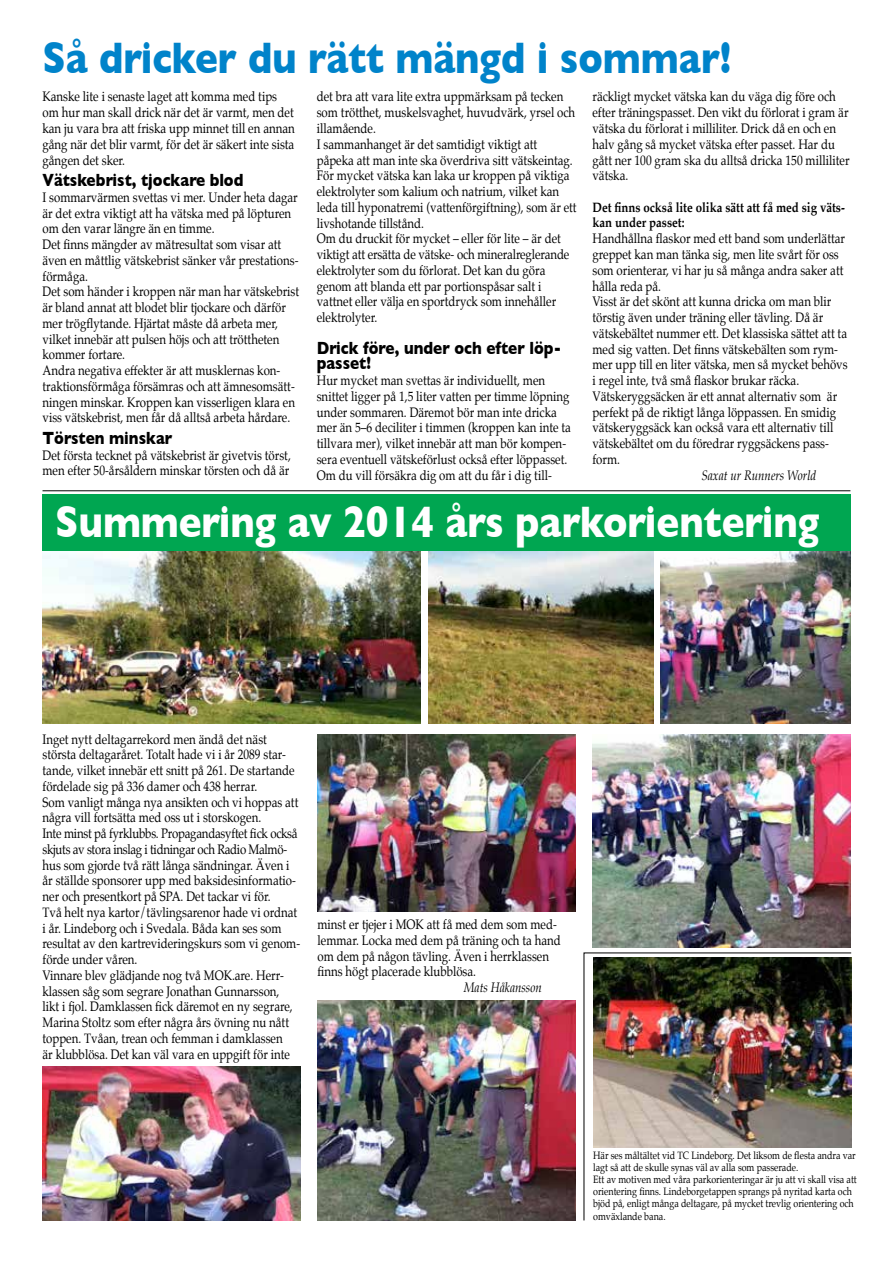
<style>
.page{position:relative;width:893px;height:1263px;background:#fff}
.page>*{position:absolute;margin:0;border:0;box-sizing:border-box;transform-origin:0 0}
.t1{font:700 45px "Gill Sans";color:#fff;scale:.85 1}
.t2{font:700 45px "Gill Sans";color:#0083ca;scale:.85 1}
.t3{font:700 18px/15.8px "Gill Sans";color:#000;scale:.85 1}
.t4{font:13.5px/15.8px "Palatino";color:#000;scale:.85 1}
.t5{font:700 13.5px/15.8px "Palatino";color:#000;scale:.85 1}
.t6{font:italic 13.5px "Palatino";color:#000;scale:.85 1}
.t7{font:10.5px/12px "Palatino";color:#000;scale:.85 1}
</style>
<div class="page">
<div style="left:42px;top:494px;width:808px;height:57px;background:#00a651"></div>
<hr style="left:43px;top:490px;width:807px;height:1px;background:#000">
<img style="left:43px;top:552px;width:378px;height:171px">
<img style="left:428px;top:552px;width:225px;height:171px">
<img style="left:661px;top:552px;width:189px;height:171px">
<img style="left:317px;top:734px;width:258px;height:177px">
<img style="left:592px;top:734px;width:258px;height:213px">
<img style="left:43px;top:1067px;width:257px;height:153px">
<img style="left:317px;top:1000px;width:258px;height:220px">
<img style="left:583px;top:952px;width:269px;height:269px">
<h1 class="t2" style="left:43px;top:32px;width:812px">Så dricker du rätt mängd i sommar!</h1>
<p class="t4" style="left:592px;top:89px;width:304px">räckligt mycket vätska kan du väga dig före och efter träningspasset. Den vikt du förlorat i gram är vätska du förlorat i milliliter. Drick då en och en halv gång så mycket vätska efter passet. Har du gått ner 100 gram ska du alltså dricka 150 milliliter vätska.</p>
<p class="t5" style="left:592px;top:199px;width:298px">Det finns också lite olika sätt att få med sig väts&shy;kan under passet:</p>
<p class="t4" style="left:592px;top:231px;width:302px">Handhållna flaskor med ett band som underlättar greppet kan man tänka sig, men lite svårt för oss som orienterar, vi har ju så många andra saker att hålla reda på.<br>Visst är det skönt att kunna dricka om man blir törstig även under träning eller tävling. Då är vätskebältet nummer ett. Det klassiska sättet att ta med sig vatten. Det finns vätskebälten som rym&shy;mer upp till en liter vätska, men så mycket behövs i regel inte, två små flaskor brukar räcka.<br>Vätskeryggsäcken är ett annat alternativ som är perfekt på de riktigt långa löppassen. En smidig vätskeryggsäck kan också vara ett alternativ till vätskebältet om du föredrar ryggsäckens pass&shy;form.</p>
<p class="t6" style="left:701px;top:463px;width:137px">Saxat ur Runners World</p>
<h1 class="t1" style="left:55px;top:496px;width:900px">Summering av 2014 års parkorientering</h1>
<p class="t4" style="left:43px;top:89px;width:298px">Kanske lite i senaste laget att komma med tips om hur man skall drick när det är varmt, men det kan ju vara bra att friska upp minnet till en annan gång när det blir varmt, för det är säkert inte sista gången det sker.</p>
<h2 class="t3" style="left:43px;top:172px;width:238px">Vätskebrist, tjockare blod</h2>
<p class="t4" style="left:43px;top:189px;width:304px">I sommarvärmen svettas vi mer. Under heta dagar är det extra viktigt att ha vätska med på löpturen om den varar längre än en timme.<br>Det finns mängder av mätresultat som visar att även en måttlig vätskebrist sänker vår prestations&shy;förmåga.<br>Det som händer i kroppen när man har vätskebrist är bland annat att blodet blir tjockare och därför mer trögflytande. Hjärtat måste då arbeta mer, vilket innebär att pulsen höjs och att tröttheten kommer fortare.<br>Andra negativa effekter är att musklernas kon&shy;traktionsförmåga försämras och att ämnesomsätt&shy;ningen minskar. Kroppen kan visserligen klara en viss vätskebrist, men får då alltså arbeta hårdare.</p>
<h2 class="t3" style="left:43px;top:430px;width:154px">Törsten minskar</h2>
<p class="t4" style="left:43px;top:447px;width:294px">Det första tecknet på vätskebrist är givetvis törst, men efter 50-årsåldern minskar törsten och då är</p>
<p class="t4" style="left:317px;top:89px;width:307px">det bra att vara lite extra uppmärksam på tecken som trötthet, muskelsvaghet, huvudvärk, yrsel och illamående.<br>I sammanhanget är det samtidigt viktigt att påpeka att man inte ska överdriva sitt vätskeintag.<br>För mycket vätska kan laka ur kroppen på viktiga elektrolyter som kalium och natrium, vilket kan leda till hyponatremi (vattenförgiftning), som är ett livshotande tillstånd.<br>Om du druckit för mycket – eller för lite – är det viktigt att ersätta de vätske- och mineralreglerande elektrolyter som du förlorat. Det kan du göra genom att blanda ett par portionspåsar salt i vattnet eller välja en sportdryck som innehåller elektrolyter.</p>
<h2 class="t3" style="left:317px;top:339px;width:289px">Drick före, under och efter löp&shy;passet!</h2>
<p class="t4" style="left:317px;top:372px;width:301px">Hur mycket man svettas är individuellt, men snittet ligger på 1,5 liter vatten per timme löpning under sommaren. Däremot bör man inte dricka mer än 5–6 deciliter i timmen (kroppen kan inte ta tillvara mer), vilket innebär att man bör kompen&shy;sera eventuell vätskeförlust också efter löppasset.<br>Om du vill försäkra dig om att du får i dig till-</p>
<p class="t4" style="left:43px;top:731px;width:305px">Inget nytt deltagarrekord men ändå det näst största deltagaråret. Totalt hade vi i år 2089 star&shy;tande, vilket innebär ett snitt på 261. De startande fördelade sig på 336 damer och 438 herrar.<br>Som vanligt många nya ansikten och vi hoppas att några vill fortsätta med oss ut i storskogen.<br>Inte minst på fyrklubbs. Propagandasyftet fick också skjuts av stora inslag i tidningar och Radio Malmö&shy;hus som gjorde två rätt långa sändningar. Även i år ställde sponsorer upp med baksidesinformatio&shy;ner och presentkort på SPA. Det tackar vi för.<br>Två helt nya kartor/tävlingsarenor hade vi ordnat i år. Lindeborg och i Svedala. Båda kan ses som resultat av den kartrevideringskurs som vi genom&shy;förde under våren.<br>Vinnare blev glädjande nog två MOK.are. Herr&shy;klassen såg som segrare Jonathan Gunnarsson,<br>likt i fjol. Damklassen fick däremot en ny segrare, Marina Stoltz som efter några års övning nu nått toppen. Tvåan, trean och femman i damklassen<br>är klubblösa. Det kan väl vara en uppgift för inte</p>
<p class="t4" style="left:317px;top:916px;width:288px">minst er tjejer i MOK att få med dem som med&shy;lemmar. Locka med dem på träning och ta hand om dem på någon tävling. Även i herrklassen finns högt placerade klubblösa.</p>
<p class="t6" style="left:464px;top:976px;width:93px">Mats Håkansson</p>
<p class="t7" style="left:593px;top:1149px;width:312px">Här ses måltältet vid TC Lindeborg. Det liksom de flesta andra var lagt så att de skulle synas väl av alla som passerade.<br>Ett av motiven med våra parkorienteringar är ju att vi skall visa att orientering finns. Lindeborgetappen sprangs på nyritad karta och bjöd på, enligt många deltagare, på mycket trevlig orientering och</p>
<p class="t7" style="left:593px;top:1210px;width:87px">omväxlande bana.</p>
</div>
